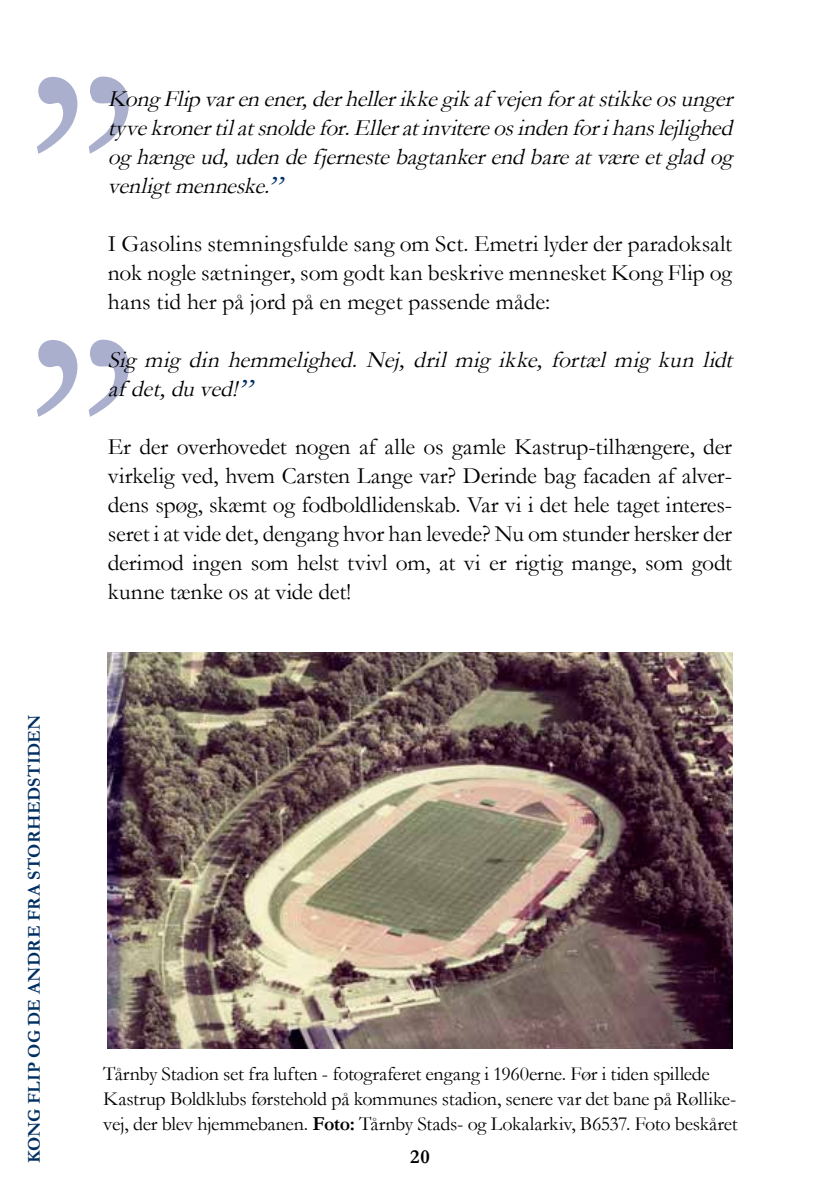
<style>
.page{position:relative;width:840px;height:1191px;background:#fff}
.page>*{position:absolute;margin:0;border:0;box-sizing:border-box;transform-origin:0 0}
.t1{font:23.6px/29px "Garamond";color:#000;text-align:justify}
.t2{font:italic 23.6px/29px "Garamond";letter-spacing:-.025em;color:#000;text-align:justify}
.t3{font:20px/25px "Garamond";letter-spacing:-.015em;color:#000}
.t4{font:700 20px "Garamond";color:#000}
.t5{font:700 18px "Garamond";letter-spacing:.015em;color:#002f63}
.s1{font-size:31.6px;color:#002f63}
.s2{font-weight:700}
</style>
<div class="page">
<svg style="left:89px;top:340px;width:40px;height:77px"></svg>
<svg style="left:37px;top:340px;width:40px;height:77px"></svg>
<svg style="left:89px;top:77px;width:40px;height:77px"></svg>
<svg style="left:37px;top:77px;width:40px;height:77px"></svg>
<img style="left:108px;top:652px;width:623px;height:396px">
<p class="t5" style="left:22px;top:1163px;width:450px;rotate:-90deg">KONG FLIP OG DE ANDRE FRA STORHEDSTIDEN</p>
<p class="t2" style="left:108px;top:83px;width:632px">KongFlipvarenener,derhellerikkegikaf vejenforatstikkeosunger tyvekronertilatsnoldefor.Elleratinvitereosindenforihanslejlighed oghængeud,udendefjernestebagtankerendbareatværeetgladog venligtmenneske.<span class="s1">”</span></p>
<p class="t1" style="left:108px;top:228px;width:625px">I Gasolins stemningsfulde sang om Sct. Emetri lyder der paradoksalt nok nogle sætninger, som godt kan beskrive mennesket Kong Flip og hans tid her på jord på en meget passende måde:</p>
<p class="t2" style="left:108px;top:344px;width:632px">Sig mig din hemmelighed. Nej, dril mig ikke, fortæl mig kun lidt af det,duved!<span class="s1">”</span></p>
<p class="t1" style="left:108px;top:431px;width:625px">Er der overhovedet nogen af alle os gamle Kastrup-tilhængere, der virkelig ved, hvem Carsten Lange var? Derinde bag facaden af alver&shy;dens spøg, skæmt og fodboldlidenskab. Var vi i det hele taget interes&shy;seret i at vide det, dengang hvor han levede? Nu om stunder hersker der derimod ingen som helst tvivl om, at vi er rigtig mange, som godt kunne tænke os at vide det!</p>
<p class="t3" style="left:103px;top:1061px;width:635px">Tårnby Stadion set fra luften - fotograferet engang i 1960erne. Før i tiden spillede<br>Kastrup Boldklubs førstehold på kommunes stadion, senere var det bane på Røllike&shy;vej, der blev hjemmebanen. <span class="s2">Foto:</span> Tårnby Stads- og Lokalarkiv, B6537. Foto beskåret</p>
<p class="t4" style="left:410px;top:1143px;width:21px">20</p>
</div>
